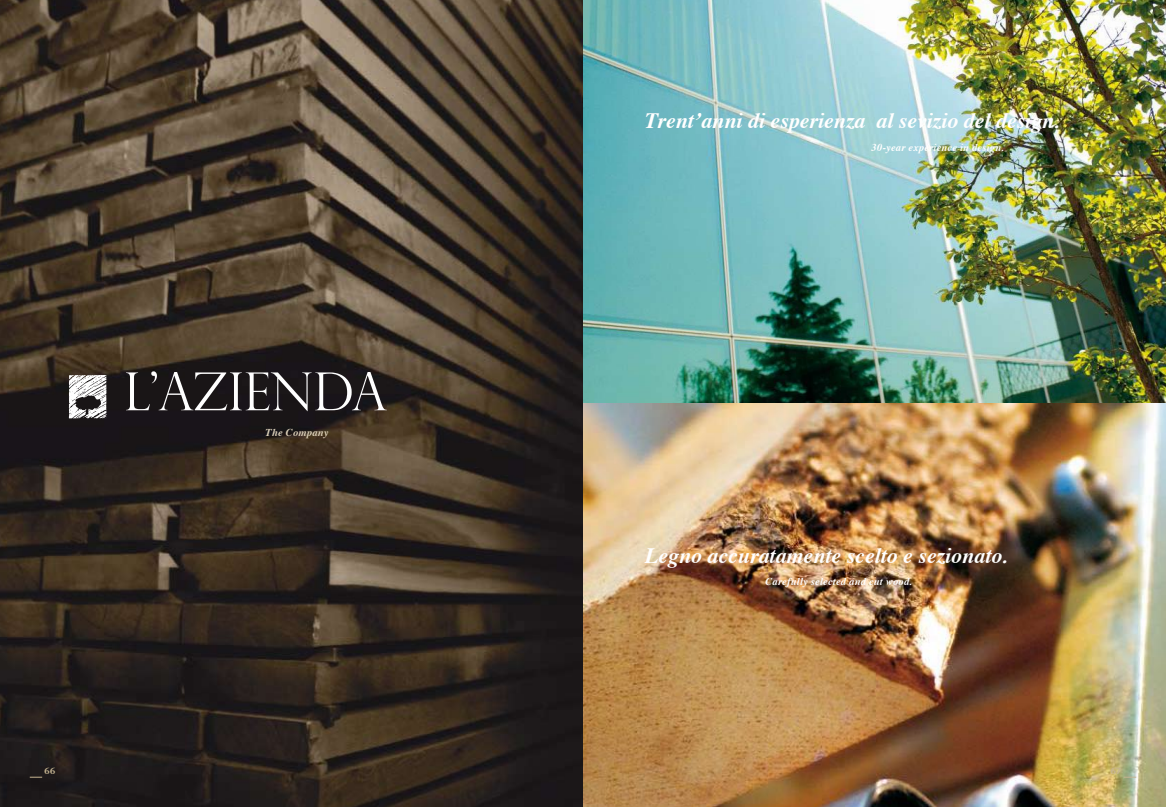
<style>
.page{position:relative;width:1166px;height:807px;background:#fff}
.page>*{position:absolute;margin:0;border:0;box-sizing:border-box;transform-origin:0 0}
.t1{font:300 52.5px "Perpetua Titling";color:#fff}
.t2{font:italic 700 21.88px "Times";color:#fff}
.t3{font:italic 700 10.5px "Times";letter-spacing:.02em;color:#fff}
.t4{font:italic 700 10.5px "Times";letter-spacing:.02em;color:#ddd1ba}
.t5{font:700 8.75px "Perpetua Titling";color:#c6b592}
</style>
<div class="page">
<img style="left:0;top:0;width:1166px;height:806px">
<svg style="left:69px;top:374px;width:38px;height:44px"></svg>
<svg style="left:30px;top:776px;width:12px;height:1px"></svg>
<svg style="left:1124px;top:776px;width:12px;height:1px"></svg>
<h1 class="t1" style="left:124px;top:359px;width:265px">L’AZIENDA</h1>
<p class="t4" style="left:265px;top:422px;width:65px">The Company</p>
<p class="t2" style="left:645px;top:100px;width:416px">Trent’anni di esperienza al sevizio del design.</p>
<p class="t3" style="left:871px;top:137px;width:134px">30-year experience in design.</p>
<p class="t2" style="left:645px;top:534px;width:364px">Legno accuratamente scelto e sezionato.</p>
<p class="t3" style="left:765px;top:571px;width:148px">Carefully selected and cut wood.</p>
<p class="t5" style="left:45px;top:764px;width:12px">66</p>
<p class="t5" style="left:1111px;top:764px;width:12px">67</p>
</div>
